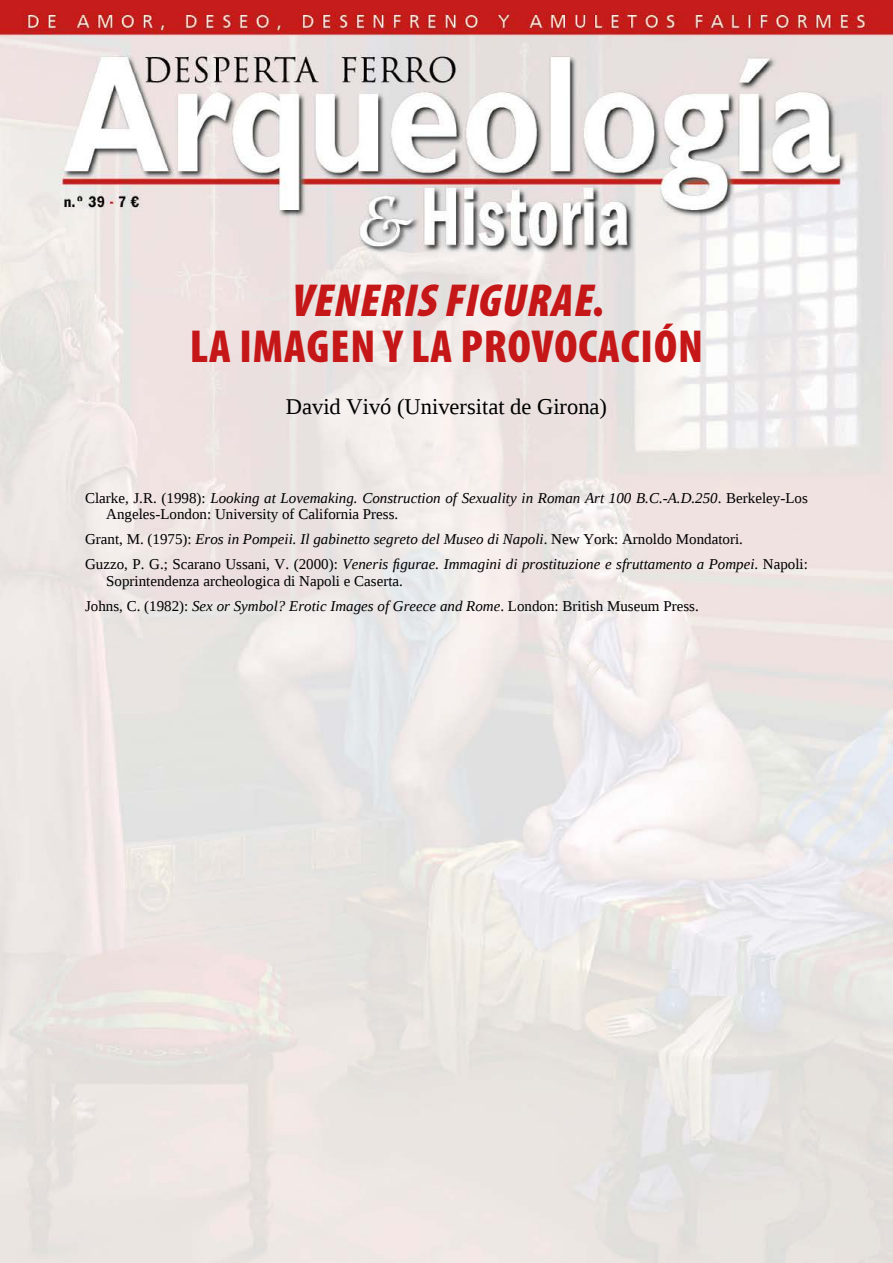
<style>
.page{position:relative;width:893px;height:1263px;background:#fff}
.page>*{position:absolute;margin:0;border:0;box-sizing:border-box;transform-origin:0 0}
.t1{font:900 condensed 46.5px/46.5px "Myriad Pro";letter-spacing:.02em;color:#c51718;text-align:center}
.t2{font:22.5px "Liberation Serif";color:#000}
.t3{font:15px/16.5px "Liberation Serif";color:#000}
.t4{font:italic 15px/25px "Liberation Serif";color:#000}
.s1{font-style:italic}
.s2{font-style:normal}
</style>
<div class="page">
<img style="left:0;top:0;width:893px;height:1263px">
<h1 class="t1" style="left:190px;top:277px;width:515px"><span class="s1">VENERIS FIGURAE</span>.<br>LA IMAGEN Y LA PROVOCACIÓN</h1>
<h2 class="t2" style="left:286px;top:392px;width:323px">David Vivó (Universitat de Girona)</h2>
<p class="t3" style="left:106px;top:489px;width:703px;text-indent:-21px">Clarke, J.R. (1998): <span class="s1">Looking at Lovemaking. Construction of Sexuality in Roman Art 100 B.C.-A.D.250</span>. Berkeley-Los<br>Angeles-London: University of California Press.</p>
<p class="t4" style="left:85px;top:527px;width:724px"><span class="s2">Grant, M. (1975):</span> Eros in Pompeii. Il gabinetto segreto del Museo di Napoli<span class="s2">. New York: Arnoldo Mondatori.<br>Guzzo, P. G.; Scarano Ussani, V. (2000):</span> Veneris figurae. Immagini di prostituzione e sfruttamento a Pompei<span class="s2">. Napoli:</span></p>
<p class="t3" style="left:85px;top:568px;width:615px;line-height:25px;text-indent:21px">Soprintendenza archeologica di Napoli e Caserta.<br>Johns, C. (1982): <span class="s1">Sex or Symbol? Erotic Images of Greece and Rome</span>. London: British Museum Press.</p>
</div>
